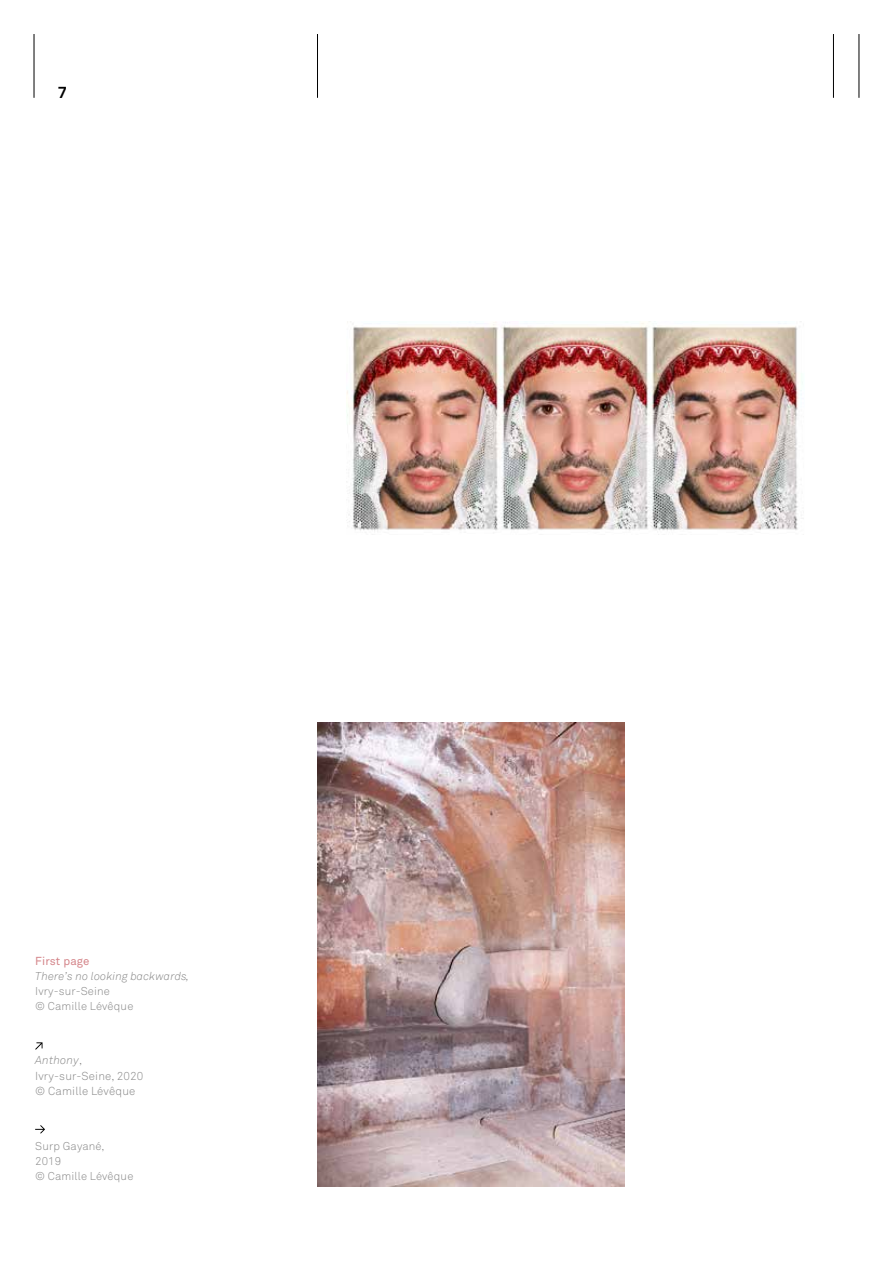
<style>
.page{position:relative;width:893px;height:1263px;background:#fff}
.page>*{position:absolute;margin:0;border:0;box-sizing:border-box;transform-origin:0 0}
.t1{font:700 16.05px "Akkurat";color:#000}
.t2{font:300 11.55px/15.5px "Akkurat";letter-spacing:.015em;color:#878787}
.t3{font:11.55px "Akkurat";letter-spacing:.015em;color:#d48489}
.t4{font:300 11.25px/15px "Akkurat";letter-spacing:.015em;color:#878787}
.t5{font:italic 300 11.25px "Akkurat";letter-spacing:.015em;color:#878787}
.s1{font-style:italic}
</style>
<div class="page">
<hr style="left:34px;top:34px;width:1px;height:64px;background:#000">
<hr style="left:317px;top:34px;width:1px;height:64px;background:#000">
<hr style="left:833px;top:34px;width:1px;height:64px;background:#000">
<hr style="left:859px;top:34px;width:1px;height:64px;background:#000">
<svg style="left:35px;top:1042px;width:8px;height:8px"></svg>
<svg style="left:35px;top:1125px;width:10px;height:8px"></svg>
<img style="left:317px;top:723px;width:307px;height:463px">
<img style="left:346px;top:321px;width:458px;height:210px">
<h1 class="t1" style="left:57px;top:82px;width:11px">7</h1>
<p class="t3" style="left:35px;top:954px;width:56px">First page</p>
<p class="t5" style="left:35px;top:970px;width:155px">There’s no looking backwards,</p>
<p class="t4" style="left:35px;top:984px;width:100px">Ivry-sur-Seine<br>© Camille Lévêque</p>
<p class="t2" style="left:35px;top:1053px;width:110px"><span class="s1">Anthony</span>,<br>Ivry-sur-Seine, 2020 © Camille Lévêque</p>
<p class="t4" style="left:35px;top:1138px;width:100px">Surp Gayané,<br>2019<br>© Camille Lévêque</p>
</div>
